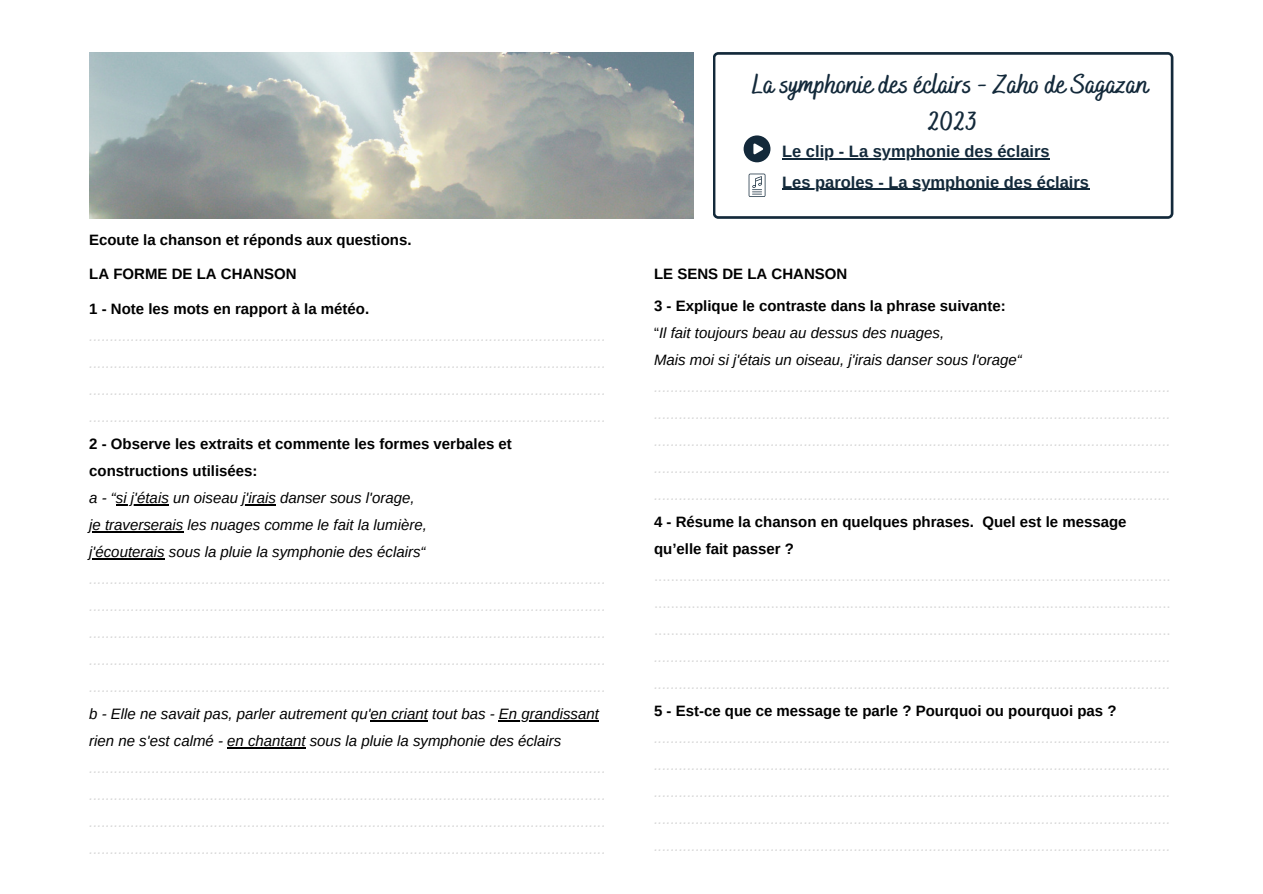
<style>
.page{position:relative;width:1263px;height:894px;background:#fff}
.page>*{position:absolute;margin:0;border:0;box-sizing:border-box;transform-origin:0 0}
.t1{font:700 27px/37.2px "Bakerie Smooth";color:#13293a;text-align:center}
.t2{font:700 16.5px "Arimo";color:#13293a}
.t3{font:italic 15px/27px "Arimo";color:#d9d9d9;text-align:justify}
.t4{font:15px/27px "Arimo";color:#d9d9d9;text-align:justify}
.t5{font:700 15px/27px "Arimo";color:#000}
.t6{font:italic 15px "Arimo";color:#000}
.s1{color:#000}
.s2{font-style:normal}
</style>
<div class="page">
<svg style="left:713px;top:52px;width:460px;height:167px"></svg>
<svg style="left:744px;top:135px;width:26px;height:27px"></svg>
<svg style="left:749px;top:173px;width:16px;height:24px"></svg>
<img style="left:89px;top:52px;width:604px;height:167px">
<hr style="left:782px;top:158px;width:268px;height:1px;background:#13293a">
<hr style="left:782px;top:189px;width:307px;height:1px;background:#13293a">
<hr style="left:116px;top:504px;width:53px;height:1px;background:#000">
<hr style="left:242px;top:504px;width:34px;height:1px;background:#000">
<hr style="left:89px;top:531px;width:94px;height:1px;background:#000">
<hr style="left:89px;top:558px;width:76px;height:1px;background:#000">
<hr style="left:371px;top:720px;width:57px;height:1px;background:#000">
<hr style="left:499px;top:720px;width:100px;height:1px;background:#000">
<hr style="left:227px;top:747px;width:79px;height:1px;background:#000">
<p class="t1" style="left:752px;top:67px;width:398px">La symphonie des éclairs - Zaho de Sagazan<br>2023</p>
<p class="t2" style="left:782px;top:142px;width:269px">Le clip - La symphonie des éclairs</p>
<p class="t2" style="left:782px;top:173px;width:308px">Les paroles - La symphonie des éclairs</p>
<p class="t5" style="left:89px;top:226px;width:324px">Ecoute la chanson et réponds aux questions.</p>
<p class="t5" style="left:89px;top:261px;width:209px">LA FORME DE LA CHANSON</p>
<p class="t5" style="left:654px;top:261px;width:195px">LE SENS DE LA CHANSON</p>
<p class="t5" style="left:89px;top:295px;width:281px">1 - Note les mots en rapport à la météo.</p>
<p class="t3" style="left:89px;top:322px;width:518px">............................................................................................................................ ............................................................................................................................ ............................................................................................................................</p>
<p class="t3" style="left:89px;top:403px;width:518px">............................................................................................................................</p>
<p class="t5" style="left:89px;top:430px;width:424px">2 - Observe les extraits et commente les formes verbales et constructions utilisées:</p>
<p class="t6" style="left:89px;top:489px;width:327px">a - “si j'étais un oiseau j'irais danser sous l'orage,</p>
<p class="t6" style="left:89px;top:516px;width:339px">je traverserais les nuages comme le fait la lumière,</p>
<p class="t6" style="left:89px;top:543px;width:338px">j'écouterais sous la pluie la symphonie des éclairs“</p>
<p class="t3" style="left:89px;top:565px;width:518px">............................................................................................................................ ............................................................................................................................ ............................................................................................................................</p>
<p class="t3" style="left:89px;top:646px;width:518px">............................................................................................................................</p>
<p class="t3" style="left:89px;top:673px;width:518px">............................................................................................................................</p>
<p class="t6" style="left:89px;top:705px;width:511px">b - Elle ne savait pas, parler autrement qu'en criant tout bas - En grandissant</p>
<p class="t3" style="left:89px;top:727px;width:518px;text-align:left"><span class="s1">rien ne s'est calmé - en chantant sous la pluie la symphonie des éclairs </span>............................................................................................................................ ............................................................................................................................ ............................................................................................................................</p>
<p class="t3" style="left:89px;top:835px;width:518px">............................................................................................................................</p>
<p class="t5" style="left:654px;top:292px;width:353px">3 - Explique le contraste dans la phrase suivante:</p>
<h3 class="t6" style="left:654px;top:324px;width:292px"><span class="s2">“</span>Il fait toujours beau au dessus des nuages,</h3>
<p class="t6" style="left:654px;top:351px;width:369px">Mais moi si j'étais un oiseau, j'irais danser sous l'orage“</p>
<h3 class="t3" style="left:654px;top:373px;width:518px">............................................................................................................................ ............................................................................................................................ ............................................................................................................................</h3>
<h3 class="t3" style="left:654px;top:454px;width:518px">............................................................................................................................</h3>
<h2 class="t3" style="left:654px;top:481px;width:518px">............................................................................................................................</h2>
<h2 class="t5" style="left:654px;top:508px;width:474px">4 - Résume la chanson en quelques phrases. Quel est le message qu’elle fait passer ?</h2>
<p class="t4" style="left:654px;top:562px;width:518px">............................................................................................................................ ............................................................................................................................ ............................................................................................................................</p>
<p class="t3" style="left:654px;top:643px;width:518px">............................................................................................................................ ............................................................................................................................</p>
<p class="t5" style="left:654px;top:697px;width:464px">5 - Est-ce que ce message te parle ? Pourquoi ou pourquoi pas ?</p>
<p class="t3" style="left:654px;top:724px;width:518px">............................................................................................................................ ............................................................................................................................</p>
<p class="t3" style="left:654px;top:778px;width:518px">............................................................................................................................ ............................................................................................................................ ............................................................................................................................</p>
</div>
